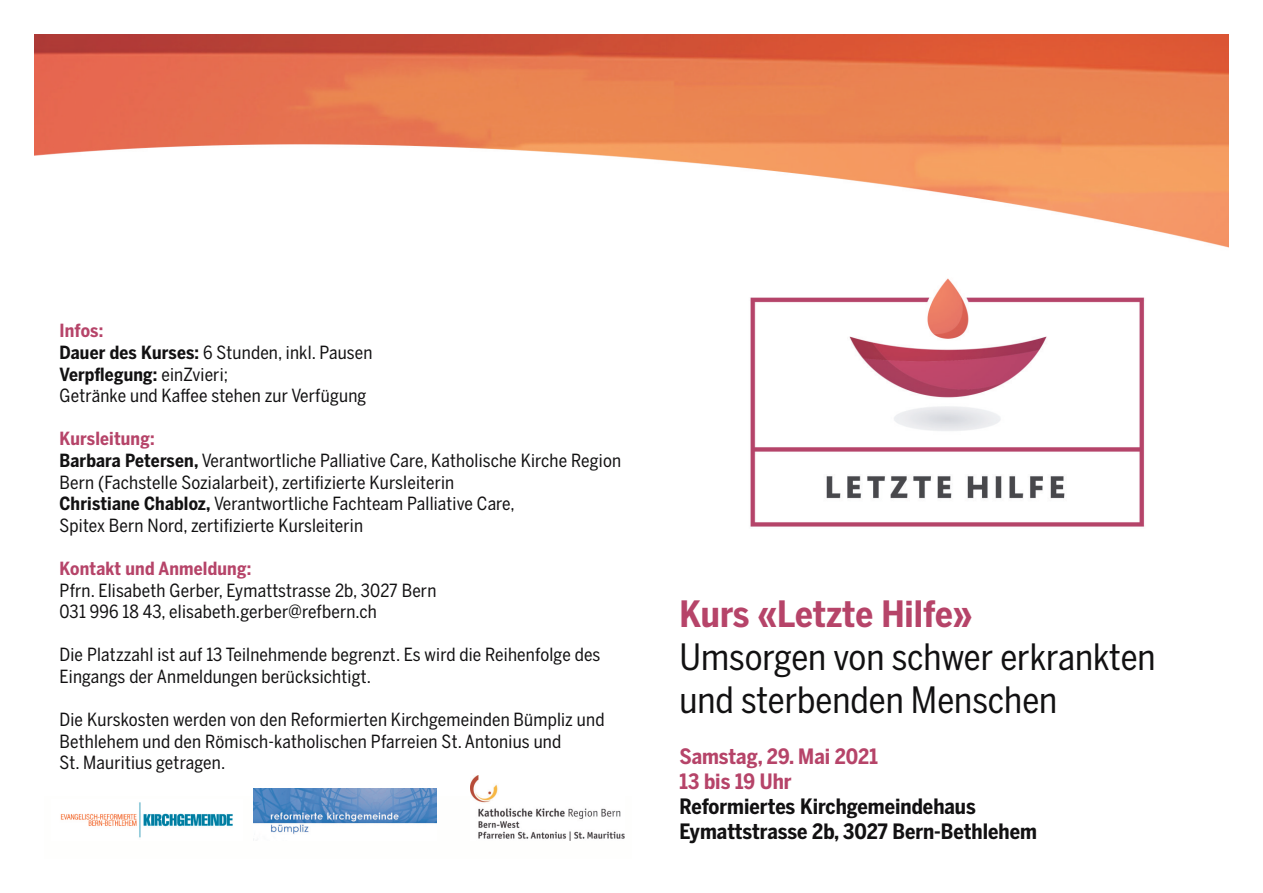
<style>
.page{position:relative;width:1263px;height:893px;background:#fff}
.page>*{position:absolute;margin:0;border:0;box-sizing:border-box;transform-origin:0 0}
.t1{font:36px/43.2px "Benton Sans Cond";color:#121112}
.t2{font:700 36px "Benton Sans Cond";color:#b64469}
.t3{font:700 21px/25.2px "Benton Sans Cond";color:#121112}
.t4{font:700 21px/25.2px "Benton Sans Cond";color:#b64469}
.t5{font:18px/21.6px "Benton Sans Cond";letter-spacing:.01em;color:#121112}
.t6{font:700 18px "Benton Sans Cond";letter-spacing:.01em;color:#b64469}
.s1{font-weight:700;color:#b64469}
.s2{font-weight:700}
</style>
<div class="page">
<img style="left:34px;top:34px;width:1195px;height:755px">
<img style="left:60px;top:802px;width:173px;height:36px">
<img style="left:470px;top:775px;width:154px;height:66px">
<img style="left:253px;top:789px;width:184px;height:51px">
<p class="t5" style="left:60px;top:321px;width:314px"><span class="s1">Infos:<br></span><span class="s2">Dauer des Kurses:</span> 6 Stunden, inkl. Pausen<br><span class="s2">Verpflegung:</span> einZvieri;<br>Getränke und Kaffee stehen zur Verfügung</p>
<p class="t5" style="left:60px;top:429px;width:563px"><span class="s1">Kursleitung:<br></span><span class="s2">Barbara Petersen,</span> Verantwortliche Palliative Care, Katholische Kirche Region Bern (Fachstelle Sozialarbeit), zertifizierte Kursleiterin<br><span class="s2">Christiane Chabloz,</span> Verantwortliche Fachteam Palliative Care,<br>Spitex Bern Nord, zertifizierte Kursleiterin</p>
<p class="t6" style="left:60px;top:561px;width:193px">Kontakt und Anmeldung:</p>
<p class="t5" style="left:60px;top:581px;width:378px">Pfrn. Elisabeth Gerber, Eymattstrasse 2b, 3027 Bern<br>031 996 18 43, elisabeth.gerber@refbern.ch</p>
<p class="t5" style="left:60px;top:645px;width:542px">Die Platzzahl ist auf 13 Teilnehmende begrenzt. Es wird die Reihenfolge des<br>Eingangs der Anmeldungen berücksichtigt.</p>
<p class="t5" style="left:60px;top:710px;width:546px">Die Kurskosten werden von den Reformierten Kirchgemeinden Bümpliz und<br>Bethlehem und den Römisch-katholischen Pfarreien St. Antonius und<br>St. Mauritius getragen.</p>
<h1 class="t2" style="left:679px;top:598px;width:294px">Kurs «Letzte Hilfe»</h1>
<h1 class="t1" style="left:679px;top:638px;width:478px">Umsorgen von schwer erkrankten und sterbenden Menschen</h1>
<p class="t4" style="left:679px;top:745px;width:200px">Samstag, 29. Mai 2021<br>13 bis 19 Uhr</p>
<p class="t3" style="left:679px;top:795px;width:359px">Reformiertes Kirchgemeindehaus<br>Eymattstrasse 2b, 3027 Bern-Bethlehem</p>
</div>
